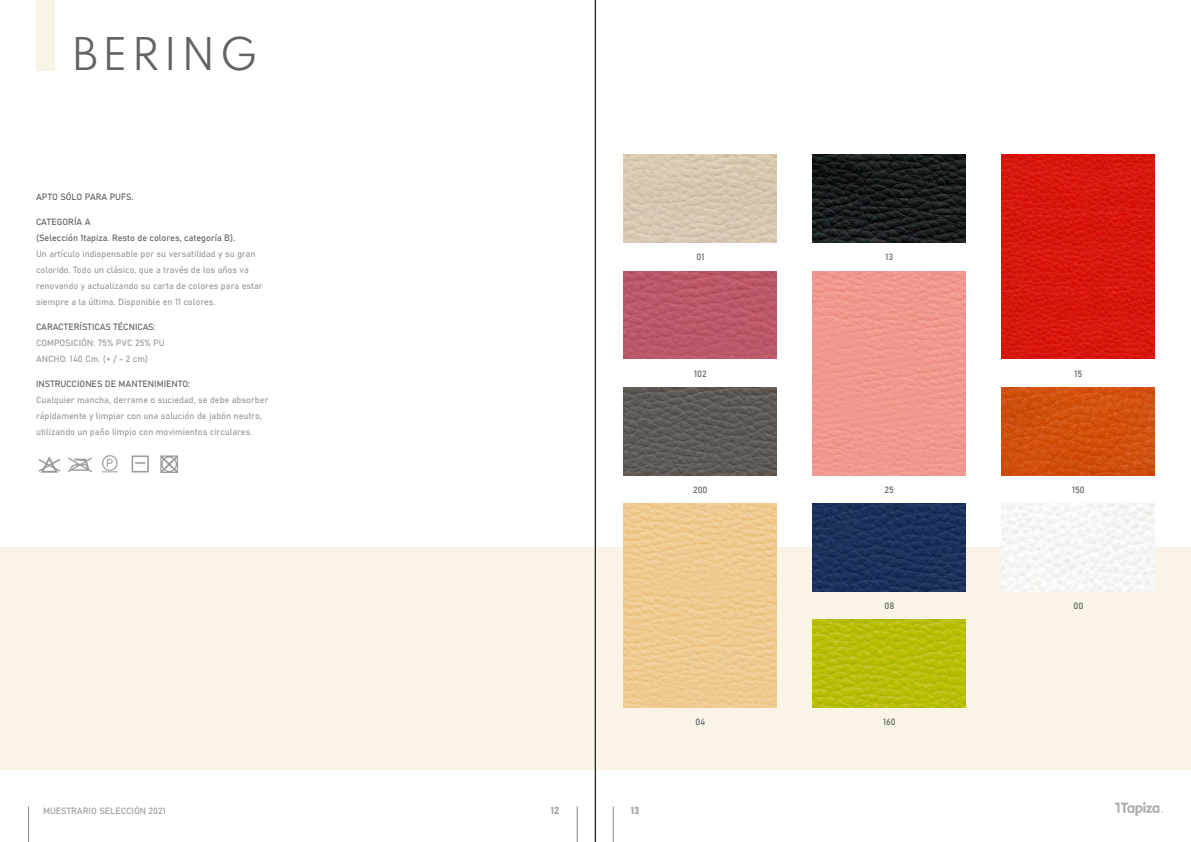
<style>
.page{position:relative;width:1191px;height:842px;background:#fff}
.page>*{position:absolute;margin:0;border:0;box-sizing:border-box;transform-origin:0 0}
.t1{font:40px "Spartan";letter-spacing:.1em;color:#646363}
.t2{font:10px "Bahnschrift";color:#9d9d9c}
.t3{font:9px/16px "Bahnschrift";color:#9d9d9c}
.t4{font:9px/16px "Bahnschrift";color:#646363}
</style>
<div class="page">
<img style="left:1116px;top:802px;width:46px;height:13px">
<hr style="left:577px;top:806px;width:1px;height:36px;background:#878787">
<hr style="left:613px;top:806px;width:1px;height:36px;background:#878787">
<hr style="left:28px;top:806px;width:1px;height:36px;background:#878787">
<div style="left:36px;top:0;width:18px;height:70px;background:#f9f4e5"></div>
<img style="left:38px;top:456px;width:22px;height:17px">
<img style="left:67px;top:457px;width:25px;height:16px">
<img style="left:101px;top:455px;width:17px;height:18px">
<img style="left:131px;top:455px;width:18px;height:18px">
<img style="left:160px;top:455px;width:19px;height:18px">
<div style="left:0;top:547px;width:1191px;height:223px;background:#f9f4e5"></div>
<img style="left:813px;top:155px;width:153px;height:88px">
<img style="left:1002px;top:155px;width:153px;height:204px">
<img style="left:813px;top:503px;width:153px;height:88px">
<img style="left:813px;top:620px;width:153px;height:88px">
<img style="left:1002px;top:387px;width:153px;height:88px">
<div style="left:1002px;top:503px;width:153px;height:88px;background:#f5f7f4"></div>
<img style="left:624px;top:503px;width:153px;height:205px">
<img style="left:624px;top:155px;width:153px;height:88px">
<img style="left:624px;top:271px;width:153px;height:88px">
<img style="left:624px;top:387px;width:153px;height:88px">
<hr style="left:595px;top:0;width:1px;height:842px;background:#000">
<h1 class="t1" style="left:72px;top:24px;width:187px">BERING</h1>
<p class="t4" style="left:36px;top:188px;width:99px">APTO SÓLO PARA PUFS.</p>
<p class="t4" style="left:36px;top:213px;width:201px">CATEGORÍA A<br>(Selección 1tapiza. Resto de colores, categoría B).</p>
<p class="t3" style="left:36px;top:245px;width:228px">Un artículo indispensable por su versatilidad y su gran colorido. Todo un clásico, que a través de los años va renovando y actualizando su carta de colores para estar siempre a la última. Disponible en 11 colores.</p>
<p class="t4" style="left:36px;top:318px;width:121px">CARACTERÍSTICAS TÉCNICAS:</p>
<p class="t3" style="left:36px;top:334px;width:130px">COMPOSICIÓN: 75% PVC 25% PU<br>ANCHO: 140 Cm. (+ / - 2 cm)</p>
<p class="t4" style="left:36px;top:375px;width:156px">INSTRUCCIONES DE MANTENIMIENTO:</p>
<p class="t3" style="left:36px;top:391px;width:234px">Cualquier mancha, derrame o suciedad, se debe absorber rápidamente y limpiar con una solución de jabón neutro, utilizando un paño limpio con movimientos circulares.</p>
<p class="t3" style="left:43px;top:802px;width:124px">MUESTRARIO SELECCIÓN 2021</p>
<p class="t2" style="left:551px;top:802px;width:10px">12</p>
<p class="t2" style="left:631px;top:802px;width:10px">13</p>
<p class="t4" style="left:696px;top:249px;width:9px">01</p>
<p class="t4" style="left:885px;top:249px;width:9px">13</p>
<p class="t4" style="left:694px;top:365px;width:14px">102</p>
<p class="t4" style="left:693px;top:481px;width:16px">200</p>
<p class="t4" style="left:695px;top:714px;width:12px">04</p>
<p class="t4" style="left:884px;top:481px;width:11px">25</p>
<p class="t4" style="left:884px;top:597px;width:12px">08</p>
<p class="t4" style="left:883px;top:714px;width:14px">160</p>
<p class="t4" style="left:1074px;top:365px;width:9px">15</p>
<p class="t4" style="left:1072px;top:481px;width:14px">150</p>
<p class="t4" style="left:1073px;top:597px;width:11px">00</p>
</div>
